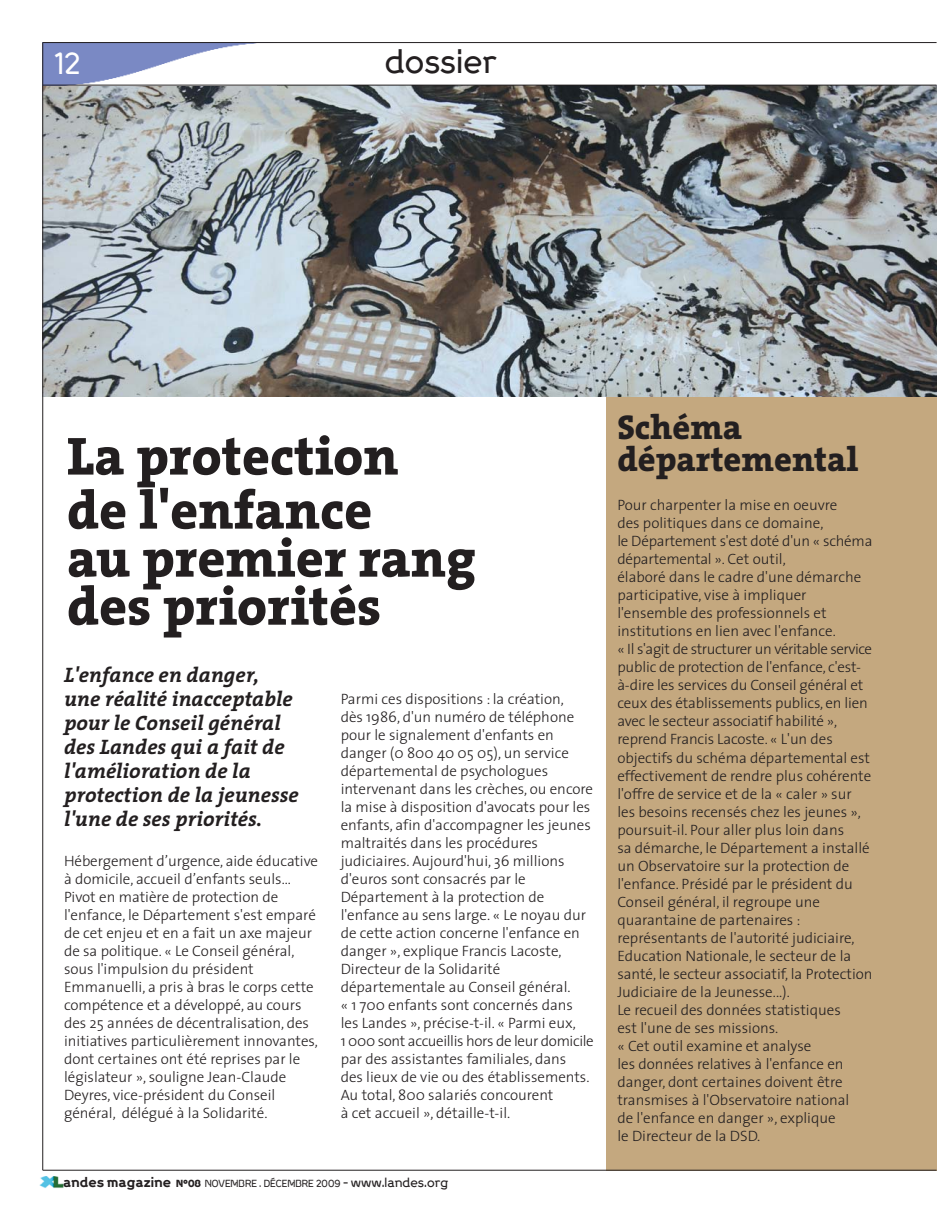
<style>
.page{position:relative;width:937px;height:1213px;background:#fff}
.page>*{position:absolute;margin:0;border:0;box-sizing:border-box;transform-origin:0 0}
.t1{font:800 54px/54px "The Serif";color:#231f20}
.t2{font:800 34.5px/31.5px "The Serif";color:#231f20}
.t3{font:500 30px "Progress";color:#231f20}
.t4{font:500 27px "Progress";color:#fff}
.t5{font:italic 700 21px/24px "The Serif";color:#231f20}
.t6{font:300 15px/18px "The Sans";color:#231f20}
.t7{font:500 9px "Progress";color:#231f20}
.s1{font-weight:700;font-size:12.75px}
.s2{font-weight:900}
.s3{font-size:11.85px}
</style>
<div class="page">
<div style="left:606px;top:85px;width:330px;height:1084px;background:#c4a87f"></div>
<img style="left:43px;top:86px;width:893px;height:310px">
<img style="left:43px;top:43px;width:234px;height:42px">
<hr style="left:43px;top:42px;width:893px;height:1px;background:#231f20">
<hr style="left:43px;top:85px;width:893px;height:1px;background:#231f20">
<hr style="left:43px;top:1169px;width:893px;height:1px;background:#231f20">
<hr style="left:42px;top:43px;width:1px;height:1126px;background:#231f20">
<img style="left:40px;top:1176px;width:24px;height:12px">
<h3 class="t4" style="left:54px;top:53px;width:28px">12</h3>
<h3 class="t3" style="left:384px;top:49px;width:114px">dossier</h3>
<h1 class="t1" style="left:67px;top:434px;width:333px">La protection de l'enfance</h1>
<h1 class="t1" style="left:67px;top:539px;width:410px;line-height:48px">au premier rang des priorités</h1>
<h3 class="t5" style="left:64px;top:665px;width:236px">L'enfance en danger, une réalité inacceptable pour le Conseil général des Landes qui a fait de l'amélioration de la protection de la jeunesse l'une de ses priorités.</h3>
<p class="t6" style="left:64px;top:852px;width:255px">Hébergement d’urgence, aide éducative à domicile, accueil d’enfants seuls...<br>Pivot en matière de protection de l'enfance, le Département s'est emparé de cet enjeu et en a fait un axe majeur de sa politique. « Le Conseil général, sous l'impulsion du président Emmanuelli, a pris à bras le corps cette compétence et a développé, au cours des 25 années de décentralisation, des initiatives particulièrement innovantes, dont certaines ont été reprises par le législateur », souligne Jean-Claude Deyres, vice-président du Conseil général, délégué à la Solidarité.</p>
<p class="t6" style="left:340px;top:691px;width:254px">Parmi ces dispositions : la création,<br>dès 1986, d'un numéro de téléphone pour le signalement d'enfants en danger (0 800 40 05 05), un service départemental de psychologues intervenant dans les crèches, ou encore la mise à disposition d'avocats pour les enfants, afin d'accompagner les jeunes maltraités dans les procédures judiciaires. Aujourd'hui, 36 millions d'euros sont consacrés par le Département à la protection de l'enfance au sens large. « Le noyau dur de cette action concerne l'enfance en danger », explique Francis Lacoste, Directeur de la Solidarité départementale au Conseil général.<br>« 1 700 enfants sont concernés dans les Landes », précise-t-il. « Parmi eux,<br>1 000 sont accueillis hors de leur domicile par des assistantes familiales, dans<br>des lieux de vie ou des établissements.<br>Au total, 800 salariés concourent<br>à cet accueil », détaille-t-il.</p>
<p class="t7" style="left:63px;top:1179px;width:386px"><span class="s1">andes magazine</span> <span class="s2">N°08</span> NOVEMBRE . DÉCEMBRE 2009 <span class="s3">- www.landes.org</span></p>
<h2 class="t2" style="left:617px;top:415px;width:243px">Schéma départemental</h2>
<p class="t6" style="left:617px;top:497px;width:257px">Pour charpenter la mise en oeuvre<br>des politiques dans ce domaine,<br>le Département s'est doté d'un « schéma départemental ». Cet outil,<br>élaboré dans le cadre d'une démarche participative, vise à impliquer l'ensemble des professionnels et institutions en lien avec l'enfance.<br>« Il s'agit de structurer un véritable service public de protection de l'enfance, c'est&shy;à-dire les services du Conseil général et ceux des établissements publics, en lien avec le secteur associatif habilité », reprend Francis Lacoste. « L'un des objectifs du schéma départemental est effectivement de rendre plus cohérente l'offre de service et de la « caler » sur les besoins recensés chez les jeunes », poursuit-il. Pour aller plus loin dans<br>sa démarche, le Département a installé un Observatoire sur la protection de l'enfance. Présidé par le président du Conseil général, il regroupe une quarantaine de partenaires : représentants de l'autorité judiciaire, Education Nationale, le secteur de la santé, le secteur associatif, la Protection Judiciaire de la Jeunesse...).<br>Le recueil des données statistiques<br>est l'une de ses missions.<br>« Cet outil examine et analyse<br>les données relatives à l'enfance en danger, dont certaines doivent être transmises à l'Observatoire national<br>de l'enfance en danger », explique<br>le Directeur de la DSD.</p>
</div>
